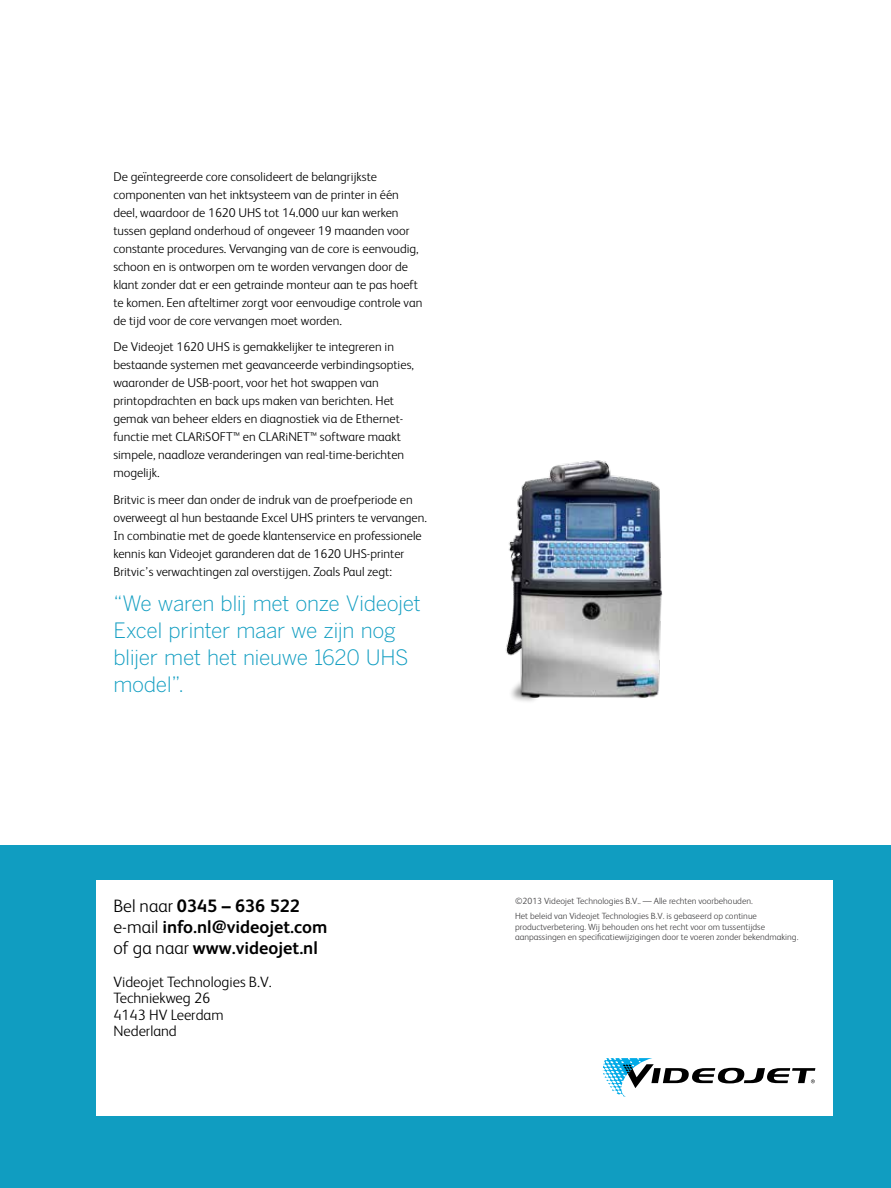
<style>
.page{position:relative;width:891px;height:1188px;background:#fff}
.page>*{position:absolute;margin:0;border:0;box-sizing:border-box;transform-origin:0 0}
.t1{font:21px/27px "Benton Got Lt";letter-spacing:-.02em;color:#109dc1}
.t2{font:700 18px/21px "FS Albert";color:#000}
.t3{font:300 15px/16.5px "FS Albert";color:#000}
.t4{font:300 12.75px/18px "FS Albert";color:#000}
.t5{font:300 9px/14.7px "FS Albert";color:#414042}
.s1{font-weight:300}
</style>
<div class="page">
<div style="left:0;top:846px;width:891px;height:342px;background:#109dc1"></div>
<div style="left:96px;top:880px;width:737px;height:236px;background:#fff"></div>
<svg style="left:603px;top:1058px;width:212px;height:39px"></svg>
<img style="left:505px;top:460px;width:158px;height:242px">
<p class="t4" style="left:113px;top:167px;width:310px">De geïntegreerde core consolideert de belangrijkste componenten van het inktsysteem van de printer in één deel, waardoor de 1620 UHS tot 14.000 uur kan werken tussen gepland onderhoud of ongeveer 19 maanden voor constante procedures. Vervanging van de core is eenvoudig, schoon en is ontworpen om te worden vervangen door de klant zonder dat er een getrainde monteur aan te pas hoeft te komen. Een afteltimer zorgt voor eenvoudige controle van de tijd voor de core vervangen moet worden.</p>
<p class="t4" style="left:113px;top:338px;width:302px">De Videojet 1620 UHS is gemakkelijker te integreren in bestaande systemen met geavanceerde verbindingsopties, waaronder de USB-poort, voor het hot swappen van printopdrachten en back ups maken van berichten. Het gemak van beheer elders en diagnostiek via de Ethernet&shy;functie met CLARiSOFT™ en CLARiNET™ software maakt simpele, naadloze veranderingen van real-time-berichten mogelijk.</p>
<p class="t4" style="left:113px;top:490px;width:315px">Britvic is meer dan onder de indruk van de proefperiode en overweegt al hun bestaande Excel UHS printers te vervangen.<br>In combinatie met de goede klantenservice en professionele kennis kan Videojet garanderen dat de 1620 UHS-printer Britvic’s verwachtingen zal overstijgen. Zoals Paul zegt:</p>
<h1 class="t1" style="left:113px;top:590px;width:309px">“We waren blij met onze Videojet<br>Excel printer maar we zijn nog blijer met het nieuwe 1620 UHS model”.</h1>
<h2 class="t2" style="left:113px;top:895px;width:216px"><span class="s1">Bel naar</span> 0345 – 636 522 <span class="s1">e-mail</span> info.nl@videojet.com <span class="s1">of ga naar</span> www.videojet.nl</h2>
<p class="t3" style="left:113px;top:973px;width:160px">Videojet Technologies B.V.<br>Techniekweg 26<br>4143 HV Leerdam<br>Nederland</p>
<p class="t5" style="left:515px;top:894px;width:243px">©2013 Videojet Technologies B.V.. — Alle rechten voorbehouden.<br>Het beleid van Videojet Technologies B.V. is gebaseerd op continue</p>
<p class="t5" style="left:515px;top:921px;width:285px;line-height:10.5px">productverbetering. Wij behouden ons het recht voor om tussentijdse aanpassingen en specificatiewijzigingen door te voeren zonder bekendmaking.</p>
</div>
